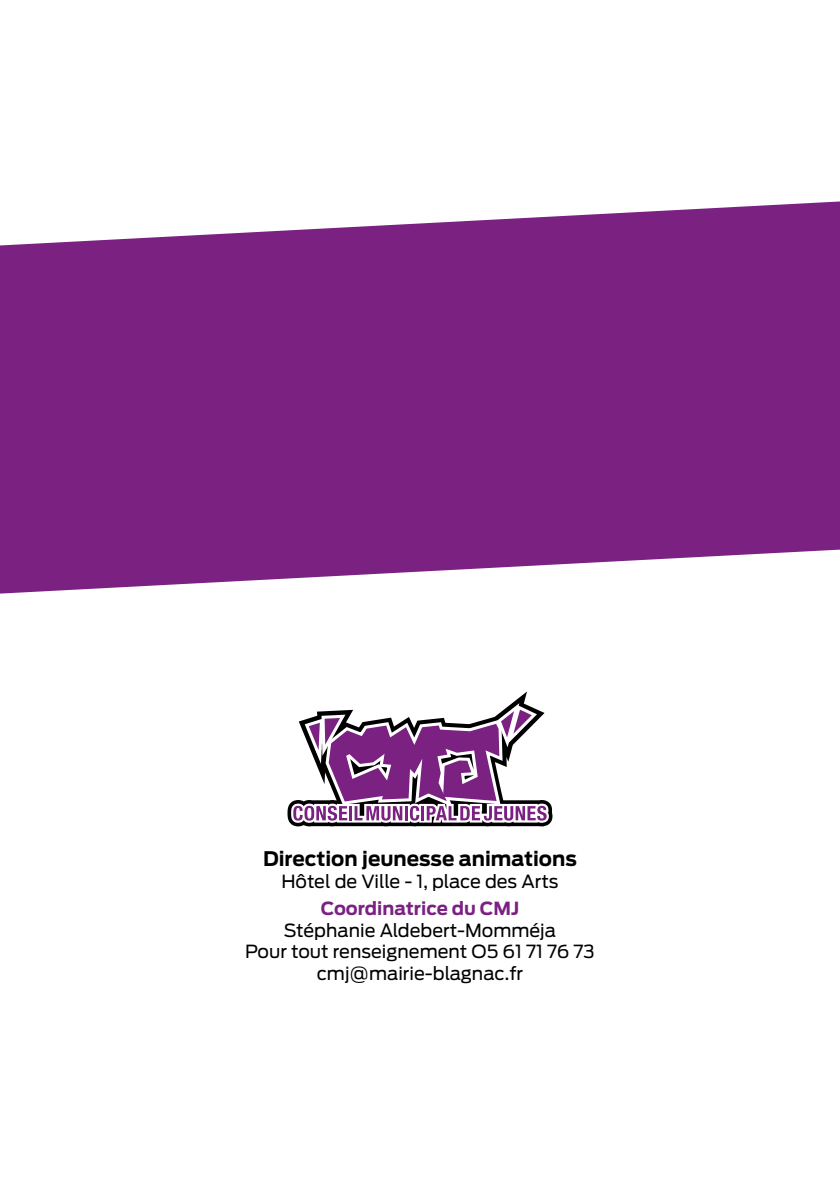
<style>
.page{position:relative;width:840px;height:1191px;background:#fff}
.page>*{position:absolute;margin:0;border:0;box-sizing:border-box;transform-origin:0 0}
.t1{font:700 20px "Antenna";color:#000}
.t2{font:18px/21.6px "Antenna";color:#000;text-align:center}
.t3{font:700 18px "Antenna";color:#7a2182}
</style>
<div class="page">
<svg style="left:0;top:201px;width:839px;height:392px;background:#893b90"></svg>
<svg style="left:287px;top:691px;width:265px;height:135px"></svg>
<p class="t1" style="left:263px;top:847px;width:315px">Direction jeunesse animations</p>
<p class="t2" style="left:281px;top:870px;width:278px">Hôtel de Ville - 1, place des Arts</p>
<p class="t3" style="left:320px;top:897px;width:200px">Coordinatrice du CMJ</p>
<p class="t2" style="left:245px;top:919px;width:351px">Stéphanie Aldebert-Momméja<br>Pour tout renseignement O5 61 71 76 73 cmj@mairie-blagnac.fr</p>
</div>
